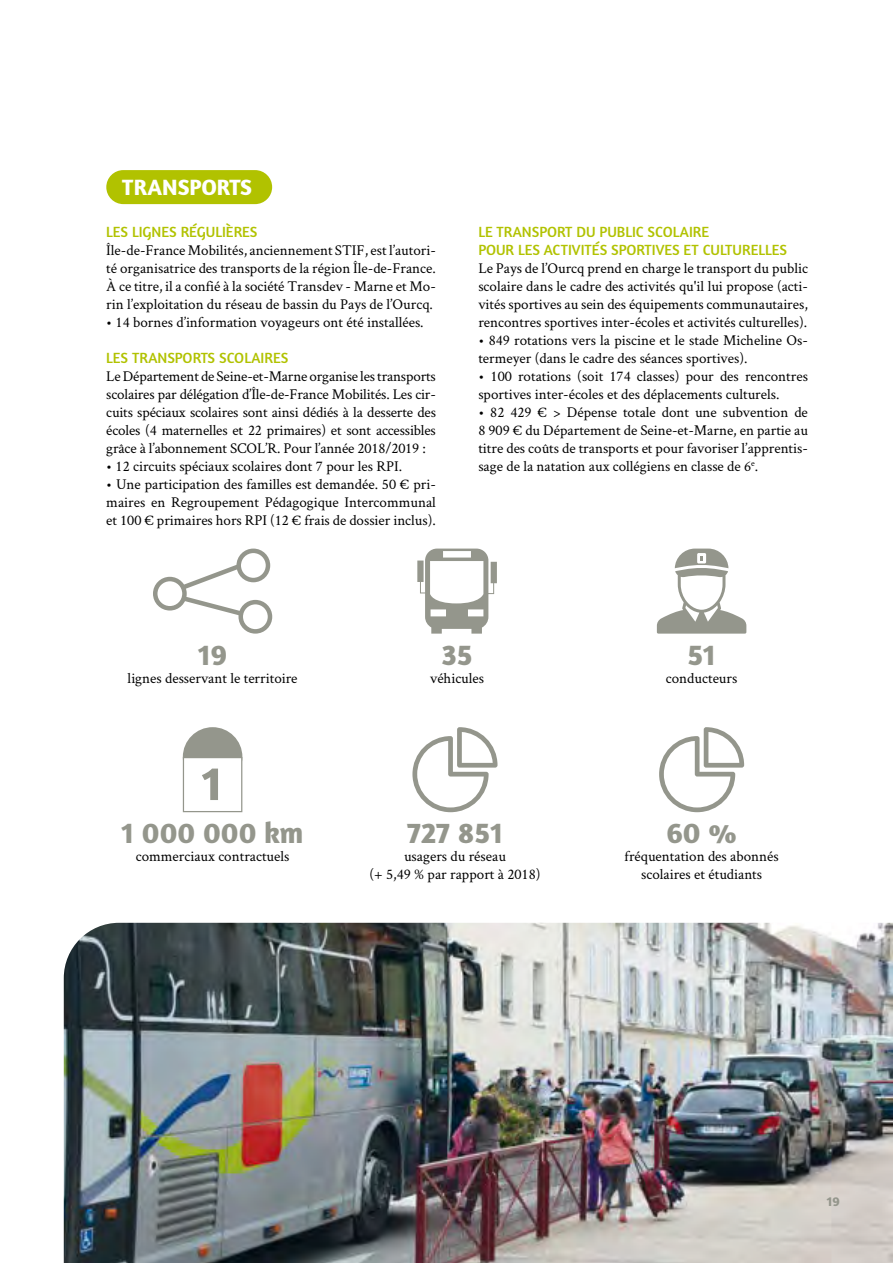
<style>
.page{position:relative;width:893px;height:1263px;background:#fff}
.page>*{position:absolute;margin:0;border:0;box-sizing:border-box;transform-origin:0 0}
.t1{font:700 30px "Amaranth";color:#94968c}
.t2{font:700 22.5px "Amaranth";color:#fff}
.t3{font:15px/18px "Crimson Text";color:#000;text-align:justify}
.t4{font:15px/18px "Amaranth";color:#b1c200}
.t5{font:700 13.5px "Amaranth";color:#94968c}
</style>
<div class="page">
<img style="left:64px;top:923px;width:829px;height:340px">
<div style="left:106px;top:170px;width:166px;height:34px;background:#b1c200;border-radius:17px"></div>
<svg style="left:659px;top:727px;width:85px;height:85px"></svg>
<svg style="left:412px;top:727px;width:85px;height:85px"></svg>
<svg style="left:177px;top:560px;width:69px;height:59px"></svg>
<div style="left:238px;top:600px;width:34px;height:34px;border:4px solid #94968c;border-radius:50%"></div>
<div style="left:236px;top:549px;width:34px;height:33px;border:4px solid #94968c;border-radius:50%"></div>
<div style="left:153px;top:577px;width:34px;height:33px;border:4px solid #94968c;border-radius:50%"></div>
<svg style="left:417px;top:549px;width:80px;height:85px"></svg>
<svg style="left:657px;top:549px;width:89px;height:85px"></svg>
<div style="left:183px;top:727px;width:59px;height:60px;background:#94968c;border-radius:50%"></div>
<svg style="left:183px;top:758px;width:59px;height:54px"></svg>
<h2 class="t2" style="left:122px;top:173px;width:131px">TRANSPORTS</h2>
<p class="t4" style="left:106px;top:222px;width:153px">LES LIGNES RÉGULIÈRES</p>
<p class="t3" style="left:106px;top:240px;width:331px">Île-de-France Mobilités, anciennement STIF, est l’autori&shy;té organisatrice des transports de la région Île-de-France.<br>À ce titre, il a confié à la société Transdev - Marne et Mo&shy;rin l’exploitation du réseau de bassin du Pays de l’Ourcq.</p>
<p class="t3" style="left:106px;top:312px;width:319px">• 14 bornes d’information voyageurs ont été installées.</p>
<p class="t4" style="left:106px;top:348px;width:183px">LES TRANSPORTS SCOLAIRES</p>
<p class="t3" style="left:106px;top:366px;width:331px">Le Département de Seine-et-Marne organise les transports scolaires par délégation d’Île-de-France Mobilités. Les cir&shy;cuits spéciaux scolaires sont ainsi dédiés à la desserte des écoles (4 maternelles et 22 primaires) et sont accessibles grâce à l’abonnement SCOL’R. Pour l’année 2018/2019 :</p>
<p class="t3" style="left:106px;top:456px;width:297px">• 12 circuits spéciaux scolaires dont 7 pour les RPI.</p>
<p class="t3" style="left:106px;top:474px;width:331px">• Une participation des familles est demandée. 50 € pri&shy;maires en Regroupement Pédagogique Intercommunal et 100 € primaires hors RPI (12 € frais de dossier inclus).</p>
<p class="t4" style="left:478px;top:222px;width:310px">LE TRANSPORT DU PUBLIC SCOLAIRE<br>POUR LES ACTIVITÉS SPORTIVES ET CULTURELLES</p>
<p class="t3" style="left:478px;top:258px;width:331px">Le Pays de l’Ourcq prend en charge le transport du public scolaire dans le cadre des activités qu'il lui propose (acti&shy;vités sportives au sein des équipements communautaires, rencontres sportives inter-écoles et activités culturelles).</p>
<p class="t3" style="left:478px;top:330px;width:331px">• 849 rotations vers la piscine et le stade Micheline Os&shy;termeyer (dans le cadre des séances sportives).</p>
<p class="t3" style="left:478px;top:366px;width:331px">• 100 rotations (soit 174 classes) pour des rencontres sportives inter-écoles et des déplacements culturels.</p>
<p class="t3" style="left:478px;top:402px;width:331px">• 82 429 € &gt; Dépense totale dont une subvention de 8 909 € du Département de Seine-et-Marne, en partie au titre des coûts de transports et pour favoriser l’apprentis&shy;sage de la natation aux collégiens en classe de 6<sup>e</sup>.</p>
<h1 class="t1" style="left:198px;top:635px;width:31px">19</h1>
<p class="t3" style="left:128px;top:668px;width:171px">lignes desservant le territoire</p>
<h1 class="t1" style="left:122px;top:814px;width:183px">1 000 000 km</h1>
<p class="t3" style="left:136px;top:847px;width:155px">commerciaux contractuels</p>
<h1 class="t1" style="left:442px;top:635px;width:33px">35</h1>
<p class="t3" style="left:430px;top:668px;width:55px">véhicules</p>
<h1 class="t1" style="left:407px;top:814px;width:97px">727 851</h1>
<p class="t3" style="left:369px;top:847px;width:173px;text-align:center">usagers du réseau<br>(+ 5,49 % par rapport à 2018)</p>
<h1 class="t1" style="left:687px;top:635px;width:30px">51</h1>
<p class="t3" style="left:666px;top:668px;width:73px">conducteurs</p>
<h1 class="t1" style="left:666px;top:814px;width:72px">60 %</h1>
<p class="t3" style="left:625px;top:847px;width:156px;text-align:center">fréquentation des abonnés scolaires et étudiants</p>
<p class="t5" style="left:827px;top:1193px;width:15px">19</p>
</div>
